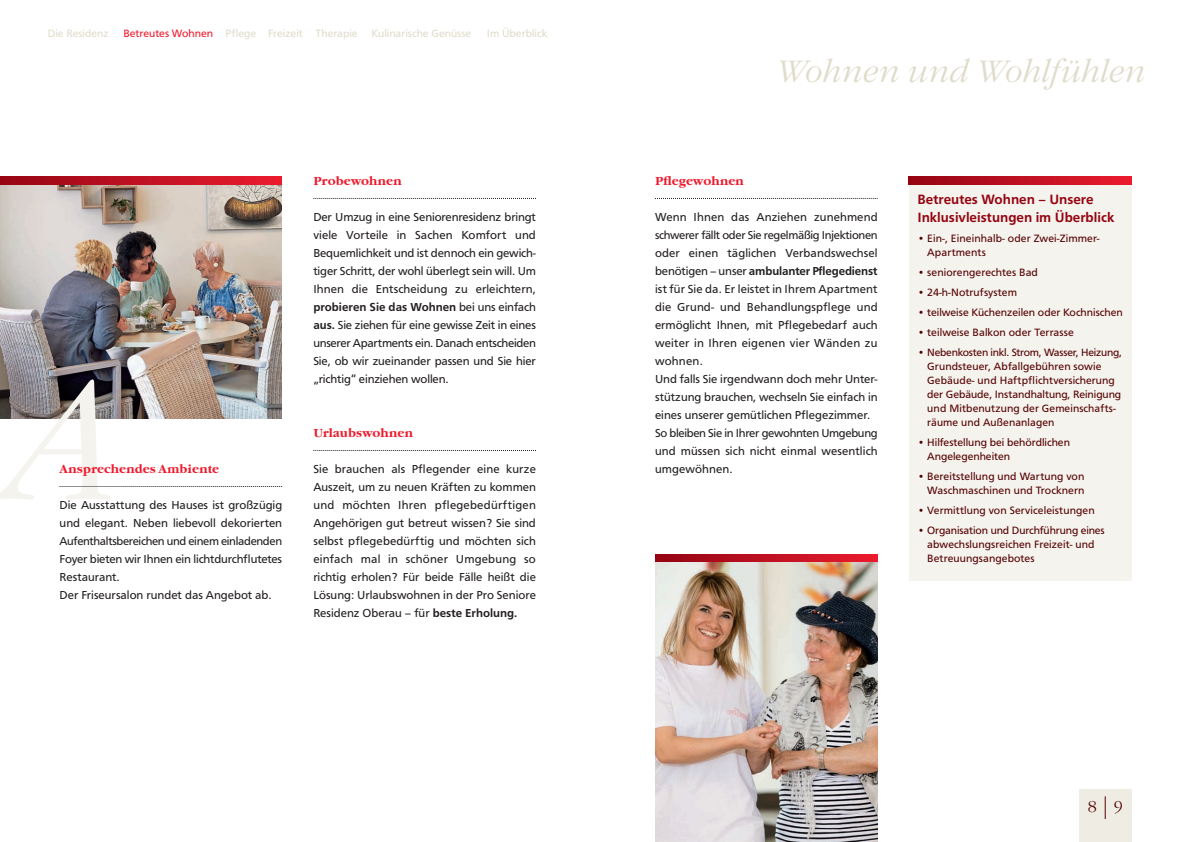
<style>
.page{position:relative;width:1191px;height:842px;background:#fff}
.page>*{position:absolute;margin:0;border:0;box-sizing:border-box;transform-origin:0 0}
.t1{font:italic 300 176px "Garamond Itc T";color:#f4f3ee}
.t2{font:italic 300 32px "Garamond Itc T";color:#e0dccb}
.t3{font:300 16.2px "Garamond Itc T";color:#500}
.t4{font:500 14px/18px "F015 T";color:#940410}
.t5{font:12px/18px "F015 T";color:#231f20}
.t6{font:700 12px "Garamond Itc T";color:#ee1b2d}
.t7{font:11.9px "F015 T";letter-spacing:-.025em;color:#231f20}
.t8{font:11.8px "F015 T";letter-spacing:-.025em;color:#231f20}
.t9{font:11px/14px "F015 T";letter-spacing:.01em;color:#500}
.t10{font:11px "F015 T";color:#e0dccb}
.t11{font:10.9px "F015 T";letter-spacing:-.02em;color:#500}
.s1{color:#ee1b2d}
.s2{font-weight:500}
.s3{font-size:11px}
</style>
<div class="page">
<div style="left:1079px;top:789px;width:52px;height:53px;background:#efede3"></div>
<svg style="left:1105px;top:796px;width:1px;height:23px"></svg>
<svg style="left:313px;top:198px;width:223px;height:1px"></svg>
<svg style="left:313px;top:450px;width:223px;height:1px"></svg>
<svg style="left:655px;top:198px;width:222px;height:1px"></svg>
<img style="left:0;top:185px;width:282px;height:234px">
<svg style="left:655px;top:555px;width:222px;height:8px"></svg>
<img style="left:655px;top:563px;width:222px;height:279px">
<svg style="left:60px;top:486px;width:222px;height:1px"></svg>
<div style="left:909px;top:185px;width:222px;height:396px;background:#f4f3ee"></div>
<svg style="left:909px;top:177px;width:222px;height:8px"></svg>
<svg style="left:0;top:177px;width:282px;height:8px"></svg>
<p class="t10" style="left:48px;top:27px;width:62px">Die Residenz</p>
<p class="t10" style="left:123px;top:27px;width:236px"><span class="s1">Betreutes Wohnen</span> Pflege Freizeit Therapie</p>
<p class="t10" style="left:371px;top:27px;width:101px">Kulinarische Genüsse</p>
<p class="t10" style="left:487px;top:27px;width:62px">Im Überblick</p>
<h2 class="t2" style="left:776px;top:54px;width:370px">Wohnen und Wohlfühlen</h2>
<p class="t6" style="left:655px;top:174px;width:90px">Pflegewohnen</p>
<p class="t5" style="left:655px;top:208px;width:224px">Wenn Ihnen das Anziehen zunehmend</p>
<p class="t8" style="left:655px;top:228px;width:224px">schwerer fällt oder Sie regelmäßig Injektionen</p>
<p class="t5" style="left:655px;top:244px;width:224px">oder einen täglichen Verbandswechsel benötigen – unser <span class="s2">ambulanter Pflegedienst </span>ist für Sie da. Er leistet in Ihrem Apartment die Grund- und Behandlungspflege und ermöglicht Ihnen, mit Pflegebedarf auch weiter in Ihren eigenen vier Wänden zu wohnen.<br>Und falls Sie irgendwann doch mehr Unter&shy;stützung brauchen, wechseln Sie einfach in eines unserer gemütlichen Pflegezimmer.</p>
<p class="t7" style="left:655px;top:426px;width:224px">So bleiben Sie in Ihrer gewohnten Umgebung</p>
<p class="t5" style="left:655px;top:442px;width:224px">und müssen sich nicht einmal wesentlich</p>
<p class="t6" style="left:313px;top:174px;width:90px">Probewohnen</p>
<p class="t5" style="left:313px;top:208px;width:224px;text-align:justify">Der Umzug in eine Seniorenresidenz bringt viele Vorteile in Sachen Komfort und Bequemlichkeit und ist dennoch ein gewich&shy;tiger Schritt, der wohl überlegt sein will. Um Ihnen die Entscheidung zu erleichtern, <span class="s2">probieren Sie das Wohnen</span> bei uns einfach <span class="s2">aus.</span> Sie ziehen für eine gewisse Zeit in eines unserer Apartments ein. Danach entscheiden Sie, ob wir zueinander passen und Sie hier „richtig“ einziehen wollen.</p>
<h1 class="t1" style="left:0;top:344px;width:121px">A</h1>
<p class="t6" style="left:313px;top:426px;width:101px">Urlaubswohnen</p>
<p class="t5" style="left:313px;top:460px;width:224px;text-align:justify">Sie brauchen als Pflegender eine kurze Auszeit, um zu neuen Kräften zu kommen und möchten Ihren pflegebedürftigen Angehörigen gut betreut wissen? Sie sind selbst pflegebedürftig und möchten sich einfach mal in schöner Umgebung so richtig erholen? Für beide Fälle heißt die Lösung: Urlaubswohnen in der Pro Seniore Residenz Oberau – für <span class="s2">beste Erholung.</span></p>
<p class="t6" style="left:60px;top:462px;width:161px">Ansprechendes Ambiente</p>
<p class="t5" style="left:655px;top:460px;width:79px">umgewöhnen.</p>
<p class="t5" style="left:60px;top:496px;width:224px">Die Ausstattung des Hauses ist großzügig und elegant. Neben liebevoll dekorierten</p>
<p class="t8" style="left:60px;top:534px;width:224px">Aufenthaltsbereichen und einem einladenden</p>
<p class="t5" style="left:60px;top:550px;width:224px">Foyer bieten wir Ihnen ein lichtdurchflutetes<br>Restaurant.<br>Der Friseursalon rundet das Angebot ab.</p>
<p class="t4" style="left:917px;top:190px;width:199px">Betreutes Wohnen – Unsere<br>Inklusivleistungen im Überblick</p>
<p class="t9" style="left:927px;top:231px;width:174px;text-indent:-10px">• Ein-, Eineinhalb- oder Zwei-Zimmer-<br>Apartments</p>
<p class="t9" style="left:917px;top:265px;width:122px">• seniorengerechtes Bad</p>
<p class="t9" style="left:917px;top:285px;width:101px">• 24-h-Notrufsystem</p>
<p class="t9" style="left:917px;top:305px;width:207px">• teilweise Küchenzeilen oder Kochnischen</p>
<p class="t9" style="left:917px;top:325px;width:158px">• teilweise Balkon oder Terrasse</p>
<p class="t11" style="left:917px;top:346px;width:206px"><span class="s3">•</span> Nebenkosten inkl. Strom, Wasser, Heizung,</p>
<p class="t9" style="left:927px;top:359px;width:195px">Grundsteuer, Abfallgebühren sowie Gebäude- und Haftpflichtversicherung der Gebäude, Instandhaltung, Reinigung und Mitbenutzung der Gemeinschafts&shy;räume und Außenanlagen</p>
<p class="t9" style="left:927px;top:435px;width:144px;text-indent:-10px">• Hilfestellung bei behördlichen<br>Angelegenheiten</p>
<p class="t9" style="left:917px;top:469px;width:169px;text-align:right">• Bereitstellung und Wartung von<br>Waschmaschinen und Trocknern</p>
<p class="t9" style="left:917px;top:503px;width:179px">• Vermittlung von Serviceleistungen</p>
<p class="t9" style="left:927px;top:523px;width:179px;text-indent:-10px">• Organisation und Durchführung eines abwechslungsreichen Freizeit- und<br>Betreuungsangebotes</p>
<h3 class="t3" style="left:1087px;top:798px;width:11px">8</h3>
<h3 class="t3" style="left:1113px;top:798px;width:11px">9</h3>
</div>
